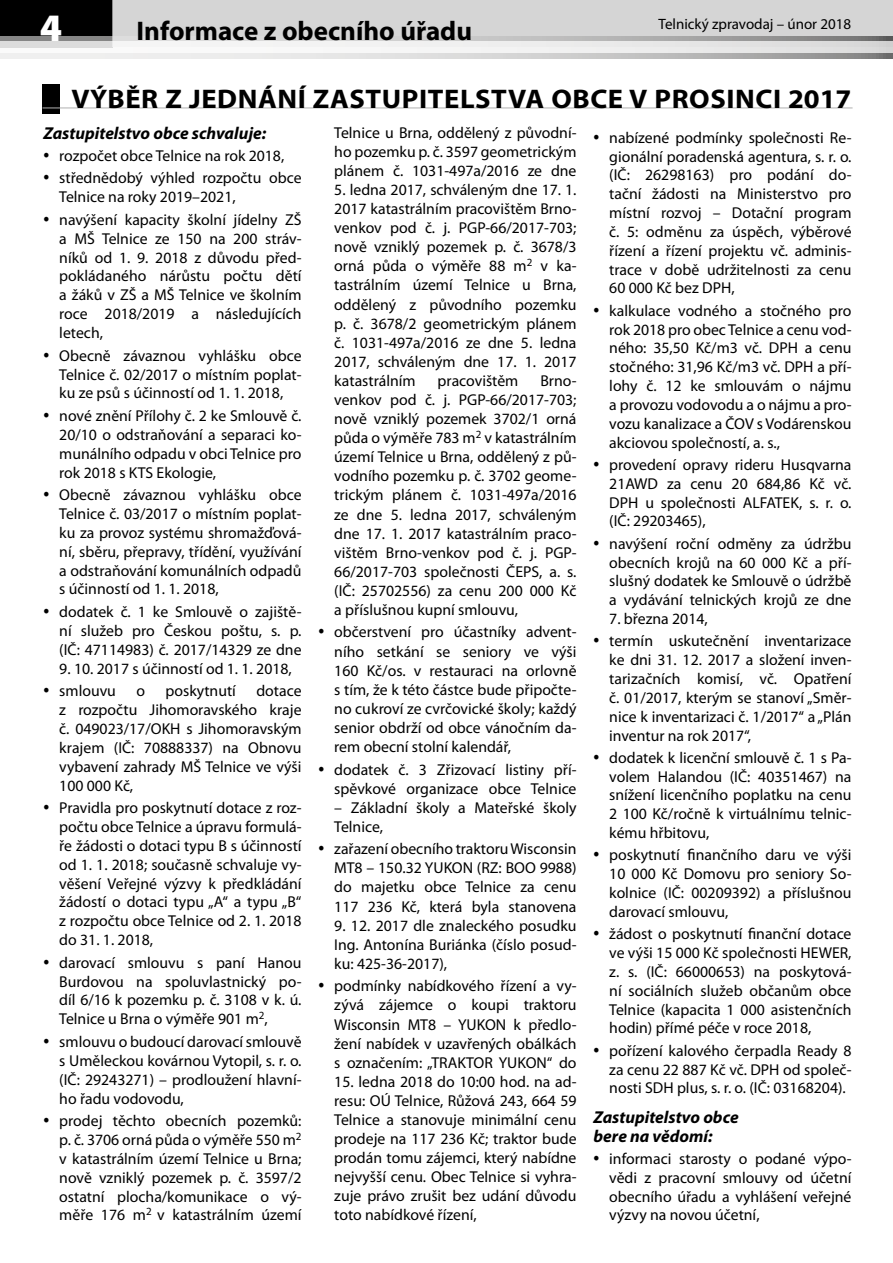
<style>
.page{position:relative;width:893px;height:1263px;background:#fff}
.page>*{position:absolute;margin:0;border:0;box-sizing:border-box;transform-origin:0 0}
.t1{font:900 39px "Myriad Pro";color:#fff}
.t2{font:700 27px "Myriad Pro";letter-spacing:.02em;color:#000;scale:1.06 1}
.t3{font:700 27px "Myriad Pro";color:#000}
.t4{font:italic 700 17.25px/18.9px "Myriad Pro";color:#000}
.t5{font:15.75px/18.9px "Myriad Pro";color:#000;text-align:justify}
.t6{font:15px "Myriad Pro";color:#000}
.s1{font-size:22.5px}
</style>
<div class="page">
<div style="left:0;top:0;width:112px;height:47px;background:#000"></div>
<div style="left:112px;top:0;width:781px;height:47px;background:#d5d5d5"></div>
<svg style="left:0;top:37px;width:893px;height:21px"></svg>
<svg style="left:0;top:42px;width:893px;height:11px;fill:#f0f0f0"></svg>
<div style="left:43px;top:84px;width:17px;height:30px;background:#000"></div>
<hr style="left:43px;top:108px;width:810px;height:1px;background:#b1b1b0">
<h1 class="t1" style="left:40px;top:1px;width:24px">4</h1>
<h2 class="t3" style="left:136px;top:14px;width:337px">Informace z obecního úřadu</h2>
<p class="t6" style="left:659px;top:14px;width:194px">Telnický zpravodaj – únor 2018</p>
<h2 class="t2" style="left:72px;top:81px;width:737px">VÝBĚR Z JEDNÁNÍ ZASTUPITELSTVA OBCE V PROSINCI 2017</h2>
<p class="t4" style="left:44px;top:123px;width:224px">Zastupitelstvo obce schvaluje:</p>
<p class="t5" style="left:44px;top:146px;width:242px"><span class="s1">•</span> rozpočet obce Telnice na rok 2018,</p>
<p class="t5" style="left:59px;top:168px;width:244px;text-indent:-16px"><span class="s1">•</span> střednědobý výhled rozpočtu obce<br>Telnice na roky 2019–2021,</p>
<p class="t5" style="left:59px;top:210px;width:244px;text-indent:-16px"><span class="s1">•</span> navýšení kapacity školní jídelny ZŠ a MŠ Telnice ze 150 na 200 stráv&shy;níků od 1. 9. 2018 z důvodu před&shy;pokládaného nárůstu počtu dětí a žáků v ZŠ a MŠ Telnice ve školním roce 2018/2019 a následujících letech,</p>
<p class="t5" style="left:59px;top:346px;width:244px;text-indent:-16px"><span class="s1">•</span> Obecně závaznou vyhlášku obce Telnice č. 02/2017 o místním poplat&shy;ku ze psů s účinností od 1. 1. 2018,</p>
<p class="t5" style="left:59px;top:406px;width:244px;text-indent:-16px"><span class="s1">•</span> nové znění Přílohy č. 2 ke Smlouvě č.<br>20/10 o odstraňování a separaci ko&shy;munálního odpadu v obci Telnice pro rok 2018 s KTS Ekologie,</p>
<p class="t5" style="left:59px;top:485px;width:244px;text-indent:-16px"><span class="s1">•</span> Obecně závaznou vyhlášku obce Telnice č. 03/2017 o místním poplat&shy;ku za provoz systému shromažďová&shy;ní, sběru, přepravy, třídění, využívání a odstraňování komunálních odpadů s účinností od 1. 1. 2018,</p>
<p class="t5" style="left:59px;top:602px;width:244px;text-indent:-16px"><span class="s1">•</span> dodatek č. 1 ke Smlouvě o zajiště&shy;ní služeb pro Českou poštu, s. p. (IČ: 47114983) č. 2017/14329 ze dne</p>
<p class="t5" style="left:59px;top:658px;width:234px">9. 10. 2017 s účinností od 1. 1. 2018,</p>
<p class="t5" style="left:44px;top:681px;width:74px"><span class="s1">•</span> smlouvu</p>
<p class="t5" style="left:136px;top:681px;width:10px">o</p>
<p class="t5" style="left:166px;top:681px;width:72px">poskytnutí</p>
<p class="t5" style="left:334px;top:123px;width:244px">Telnice u Brna, oddělený z původní&shy;ho pozemku p. č. 3597 geometrickým plánem č. 1031-497a/2016 ze dne</p>
<p class="t5" style="left:334px;top:180px;width:244px">5. ledna 2017, schváleným dne 17. 1.<br>2017 katastrálním pracovištěm Brno&shy;venkov pod č. j. PGP-66/2017-703; nově vzniklý pozemek p. č. 3678/3 orná půda o výměře 88 m<sup>2</sup> v ka&shy;tastrálním území Telnice u Brna, oddělený z původního pozemku p. č. 3678/2 geometrickým plánem č. 1031-497a/2016 ze dne 5. ledna 2017, schváleným dne 17. 1. 2017 katastrálním</p>
<p class="t5" style="left:609px;top:128px;width:244px;text-indent:-16px"><span class="s1">•</span> nabízené podmínky společnosti Re&shy;gionální poradenská agentura, s. r. o. (IČ: 26298163) pro podání do&shy;tační žádosti na Ministerstvo pro místní rozvoj – Dotační program č. 5: odměnu za úspěch, výběrové řízení a řízení projektu vč. adminis&shy;trace v době udržitelnosti za cenu 60 000 Kč bez DPH,</p>
<p class="t5" style="left:609px;top:301px;width:244px;text-indent:-16px"><span class="s1">•</span> kalkulace vodného a stočného pro rok 2018 pro obec Telnice a cenu vod&shy;ného: 35,50 Kč/m3 vč. DPH a cenu stočného: 31,96 Kč/m3 vč. DPH a pří&shy;lohy č. 12 ke smlouvám o nájmu a provozu vodovodu a o nájmu a pro&shy;vozu kanalizace a ČOV s Vodárenskou akciovou společností, a. s.,</p>
<p class="t5" style="left:609px;top:455px;width:244px;text-indent:-16px"><span class="s1">•</span> provedení opravy rideru Husqvarna 21AWD za cenu 20 684,86 Kč vč.<br>DPH u společnosti ALFATEK, s. r. o. (IČ: 29203465),</p>
<p class="t5" style="left:609px;top:534px;width:244px;text-indent:-16px"><span class="s1">•</span> navýšení roční odměny za údržbu obecních krojů na 60 000 Kč a pří&shy;slušný dodatek ke Smlouvě o údržbě a vydávání telnických krojů ze dne</p>
<p class="t5" style="left:609px;top:609px;width:100px">7. března 2014,</p>
<p class="t5" style="left:609px;top:631px;width:244px;text-indent:-16px"><span class="s1">•</span> termín uskutečnění inventarizace ke dni 31. 12. 2017 a složení inven&shy;tarizačních komisí, vč. Opatření č. 01/2017, kterým se stanoví „Směr&shy;nice k inventarizaci č. 1/2017“ a „Plán inventur na rok 2017“,</p>
<p class="t5" style="left:609px;top:748px;width:244px;text-indent:-16px"><span class="s1">•</span> dodatek k licenční smlouvě č. 1 s Pa&shy;volem Halandou (IČ: 40351467) na snížení licenčního poplatku na cenu 2 100 Kč/ročně k virtuálnímu telnic&shy;kému hřbitovu,</p>
<p class="t5" style="left:609px;top:845px;width:244px;text-indent:-16px"><span class="s1">•</span> poskytnutí finančního daru ve výši 10 000 Kč Domovu pro seniory So&shy;kolnice (IČ: 00209392) a příslušnou darovací smlouvu,</p>
<p class="t5" style="left:609px;top:924px;width:244px;text-indent:-16px"><span class="s1">•</span> žádost o poskytnutí finanční dotace ve výši 15 000 Kč společnosti HEWER, z. s. (IČ: 66000653) na poskytová&shy;ní sociálních služeb občanům obce Telnice (kapacita 1 000 asistenčních hodin) přímé péče v roce 2018,</p>
<p class="t5" style="left:609px;top:1041px;width:244px;text-indent:-16px"><span class="s1">•</span> pořízení kalového čerpadla Ready 8 za cenu 22 887 Kč vč. DPH od společ&shy;nosti SDH plus, s. r. o. (IČ: 03168204).</p>
<p class="t4" style="left:594px;top:1107px;width:147px">Zastupitelstvo obce bere na vědomí:</p>
<p class="t5" style="left:609px;top:1149px;width:244px;text-indent:-16px"><span class="s1">•</span> informaci starosty o podané výpo&shy;vědi z pracovní smlouvy od účetní obecního úřadu a vyhlášení veřejné výzvy na novou účetní,</p>
<p class="t5" style="left:438px;top:371px;width:82px">pracovištěm</p>
<p class="t5" style="left:334px;top:371px;width:244px;text-indent:206px">Brno&shy;venkov pod č. j. PGP-66/2017-703; nově vzniklý pozemek 3702/1 orná půda o výměře 783 m<sup>2</sup> v katastrálním území Telnice u Brna, oddělený z pů&shy;vodního pozemku p. č. 3702 geome&shy;trickým plánem č. 1031-497a/2016 ze dne 5. ledna 2017, schváleným dne 17. 1. 2017 katastrálním praco&shy;vištěm Brno-venkov pod č. j. PGP-66/2017-703 společnosti ČEPS, a. s. (IČ: 25702556) za cenu 200 000 Kč a příslušnou kupní smlouvu,</p>
<p class="t5" style="left:334px;top:622px;width:244px;text-indent:-16px"><span class="s1">•</span> občerstvení pro účastníky advent&shy;ního setkání se seniory ve výši 160 Kč/os. v restauraci na orlovně s tím, že k této částce bude připočte&shy;no cukroví ze cvrčovické školy; každý senior obdrží od obce vánočním da&shy;rem obecní stolní kalendář,</p>
<p class="t5" style="left:319px;top:759px;width:259px;text-align:right"><span class="s1">•</span> dodatek č. 3 Zřizovací listiny pří&shy;spěvkové organizace obce Telnice</p>
<p class="t5" style="left:334px;top:798px;width:244px">– Základní školy a Mateřské školy<br>Telnice,</p>
<p class="t5" style="left:334px;top:839px;width:244px;text-indent:-16px"><span class="s1">•</span> zařazení obecního traktoru Wisconsin MT8 – 150.32 YUKON (RZ: BOO 9988) do majetku obce Telnice za cenu 117 236 Kč, která byla stanovena</p>
<p class="t5" style="left:334px;top:916px;width:244px">9. 12. 2017 dle znaleckého posudku Ing. Antonína Buriánka (číslo posud&shy;ku: 425-36-2017),</p>
<p class="t5" style="left:334px;top:976px;width:244px;text-indent:-16px"><span class="s1">•</span> podmínky nabídkového řízení a vy&shy;zývá zájemce o koupi traktoru Wisconsin MT8 – YUKON k předlo&shy;žení nabídek v uzavřených obálkách s označením: „TRAKTOR YUKON“ do</p>
<p class="t5" style="left:334px;top:1072px;width:244px">15. ledna 2018 do 10:00 hod. na ad&shy;resu: OÚ Telnice, Růžová 243, 664 59<br>Telnice a stanovuje minimální cenu prodeje na 117 236 Kč; traktor bude prodán tomu zájemci, který nabídne nejvyšší cenu. Obec Telnice si vyhra&shy;zuje právo zrušit bez udání důvodu toto nabídkové řízení,</p>
<p class="t5" style="left:59px;top:681px;width:244px;text-indent:197px">dotace z rozpočtu Jihomoravského kraje č. 049023/17/OKH s Jihomoravským krajem (IČ: 70888337) na Obnovu vybavení zahrady MŠ Telnice ve výši 100 000 Kč,</p>
<p class="t5" style="left:59px;top:798px;width:244px;text-indent:-16px"><span class="s1">•</span> Pravidla pro poskytnutí dotace z roz&shy;počtu obce Telnice a úpravu formulá&shy;ře žádosti o dotaci typu B s účinností od 1. 1. 2018; současně schvaluje vy&shy;věšení Veřejné výzvy k předkládání žádostí o dotaci typu „A“ a typu „B“ z rozpočtu obce Telnice od 2. 1. 2018 do 31. 1. 2018,</p>
<p class="t5" style="left:59px;top:953px;width:244px;text-indent:-16px"><span class="s1">•</span> darovací smlouvu s paní Hanou Burdovou na spoluvlastnický po&shy;díl 6/16 k pozemku p. č. 3108 v k. ú.<br>Telnice u Brna o výměře 901 m<sup>2</sup>,</p>
<p class="t5" style="left:59px;top:1032px;width:244px;text-indent:-16px"><span class="s1">•</span> smlouvu o budoucí darovací smlouvě s Uměleckou kovárnou Vytopil, s. r. o. (IČ: 29243271) – prodloužení hlavní&shy;ho řadu vodovodu,</p>
<p class="t5" style="left:59px;top:1111px;width:244px;text-indent:-16px"><span class="s1">•</span> prodej těchto obecních pozemků: p. č. 3706 orná půda o výměře 550 m<sup>2 </sup>v katastrálním území Telnice u Brna; nově vzniklý pozemek p. č. 3597/2 ostatní plocha/komunikace o vý&shy;měře 176 m<sup>2</sup> v katastrálním území</p>
</div>
